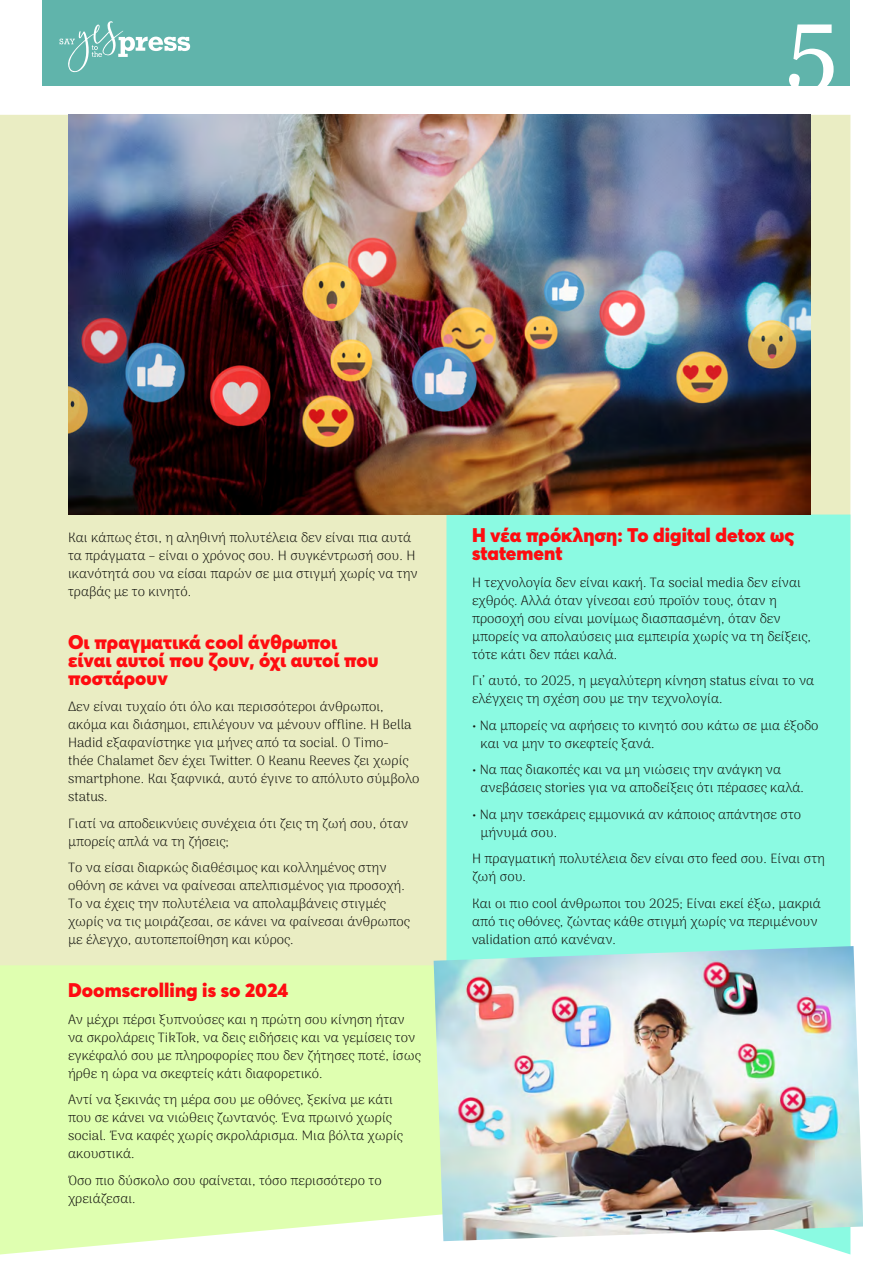
<style>
.page{position:relative;width:893px;height:1263px;background:#fff}
.page>*{position:absolute;margin:0;border:0;box-sizing:border-box;transform-origin:0 0}
.t1{font:97.5px "Georgia";color:#fff}
.t2{font:900 19.5px/18px "Averta";color:#ff0c10}
.t3{font:100 13.5px/18px "Arima";color:#12120d}
</style>
<div class="page">
<div style="left:0;top:115px;width:850px;height:850px;background:#eaedc3"></div>
<div style="left:43px;top:0;width:807px;height:85px;background:#60b4ab"></div>
<svg style="left:60px;top:21px;width:130px;height:51px"></svg>
<div style="left:446px;top:514px;width:404px;height:740px;background:#8bfae2"></div>
<svg style="left:0;top:965px;width:553px;height:289px;background:#e1feb5"></svg>
<img style="left:68px;top:115px;width:743px;height:399px">
<img style="left:434px;top:946px;width:429px;height:295px">
<h1 class="t1" style="left:786px;top:-29px;width:53px">5</h1>
<p class="t3" style="left:68px;top:528px;width:351px">Και κάπως έτσι, η αληθινή πολυτέλεια δεν είναι πια αυτά τα πράγματα – είναι ο χρόνος σου. Η συγκέντρωσή σου. Η ικανότητά σου να είσαι παρών σε μια στιγμή χωρίς να την τραβάς με το κινητό.</p>
<h2 class="t2" style="left:68px;top:633px;width:312px">Οι πραγματικά cool άνθρωποι είναι αυτοί που ζουν, όχι αυτοί που ποστάρουν</h2>
<p class="t3" style="left:68px;top:698px;width:353px">Δεν είναι τυχαίο ότι όλο και περισσότεροι άνθρωποι, ακόμα και διάσημοι, επιλέγουν να μένουν offline. Η Bella Hadid εξαφανίστηκε για μήνες από τα social. Ο Timo-<br>thée Chalamet δεν έχει Twitter. Ο Keanu Reeves ζει χωρίς smartphone. Και ξαφνικά, αυτό έγινε το απόλυτο σύμβολο status.</p>
<p class="t3" style="left:68px;top:814px;width:342px">Γιατί να αποδεικνύεις συνέχεια ότι ζεις τη ζωή σου, όταν μπορείς απλά να τη ζήσεις;</p>
<p class="t3" style="left:68px;top:859px;width:343px">Το να είσαι διαρκώς διαθέσιμος και κολλημένος στην οθόνη σε κάνει να φαίνεσαι απελπισμένος για προσοχή.<br>Το να έχεις την πολυτέλεια να απολαμβάνεις στιγμές χωρίς να τις μοιράζεσαι, σε κάνει να φαίνεσαι άνθρωπος με έλεγχο, αυτοπεποίθηση και κύρος.</p>
<h2 class="t2" style="left:68px;top:981px;width:222px">Doomscrolling is so 2024</h2>
<p class="t3" style="left:68px;top:1010px;width:354px">Αν μέχρι πέρσι ξυπνούσες και η πρώτη σου κίνηση ήταν να σκρολάρεις TikTok, να δεις ειδήσεις και να γεμίσεις τον εγκέφαλό σου με πληροφορίες που δεν ζήτησες ποτέ, ίσως ήρθε η ώρα να σκεφτείς κάτι διαφορετικό.</p>
<p class="t3" style="left:68px;top:1091px;width:336px">Αντί να ξεκινάς τη μέρα σου με οθόνες, ξεκίνα με κάτι που σε κάνει να νιώθεις ζωντανός. Ένα πρωινό χωρίς social. Ένα καφές χωρίς σκρολάρισμα. Μια βόλτα χωρίς ακουστικά.</p>
<p class="t3" style="left:68px;top:1171px;width:315px">Όσο πιο δύσκολο σου φαίνεται, τόσο περισσότερο το χρειάζεσαι.</p>
<h2 class="t2" style="left:472px;top:526px;width:324px">Η νέα πρόκληση: Το digital detox ως statement</h2>
<p class="t3" style="left:472px;top:573px;width:340px">Η τεχνολογία δεν είναι κακή. Τα social media δεν είναι εχθρός. Αλλά όταν γίνεσαι εσύ προϊόν τους, όταν η προσοχή σου είναι μονίμως διασπασμένη, όταν δεν μπορείς να απολαύσεις μια εμπειρία χωρίς να τη δείξεις, τότε κάτι δεν πάει καλά.</p>
<p class="t3" style="left:472px;top:672px;width:344px">Γι’ αυτό, το 2025, η μεγαλύτερη κίνηση status είναι το να ελέγχεις τη σχέση σου με την τεχνολογία.</p>
<p class="t3" style="left:480px;top:716px;width:339px;text-indent:-9px">• Να μπορείς να αφήσεις το κινητό σου κάτω σε μια έξοδο και να μην το σκεφτείς ξανά.</p>
<p class="t3" style="left:480px;top:761px;width:325px;text-indent:-9px">• Να πας διακοπές και να μη νιώσεις την ανάγκη να ανεβάσεις stories για να αποδείξεις ότι πέρασες καλά.</p>
<p class="t3" style="left:480px;top:805px;width:322px;text-indent:-9px">• Να μην τσεκάρεις εμμονικά αν κάποιος απάντησε στο μήνυμά σου.</p>
<p class="t3" style="left:472px;top:850px;width:354px">Η πραγματική πολυτέλεια δεν είναι στο feed σου. Είναι στη ζωή σου.</p>
<p class="t3" style="left:472px;top:894px;width:350px">Και οι πιο cool άνθρωποι του 2025; Είναι εκεί έξω, μακριά από τις οθόνες, ζώντας κάθε στιγμή χωρίς να περιμένουν validation από κανέναν.</p>
</div>
